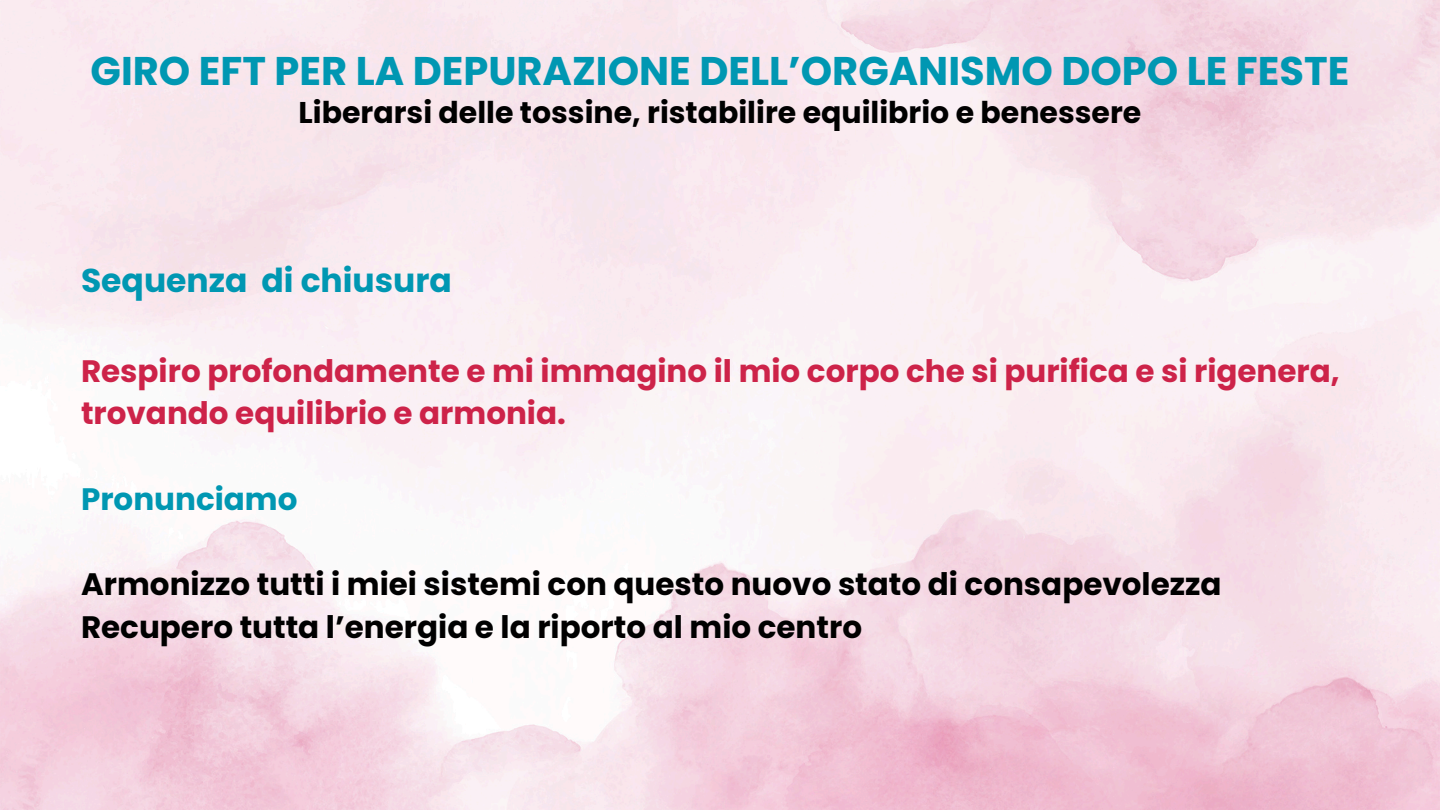
<style>
.page{position:relative;width:1440px;height:810px;background:#fff}
.page>*{position:absolute;margin:0;border:0;box-sizing:border-box;transform-origin:0 0}
.t1{font:700 40px "Poppins";color:#0097b2}
.t2{font:700 33px "Poppins";color:#0097b2}
.t3{font:700 31px "Poppins";color:#000}
.t4{font:700 31px/42.8px "Poppins";color:#cd2349}
.t5{font:700 31px "Poppins";color:#0097b2}
.t6{font:700 30px "Poppins";color:#000}
</style>
<div class="page">
<p class="t1" style="left:91px;top:43px;width:1260px">GIRO EFT PER LA DEPURAZIONE DELL’ORGANISMO DOPO LE FESTE</p>
<h1 class="t6" style="left:299px;top:91px;width:844px">Liberarsi delle tossine, ristabilire equilibrio e benessere</h1>
<p class="t2" style="left:81px;top:258px;width:372px">Sequenza di chiusura</p>
<p class="t4" style="left:81px;top:349px;width:1260px">Respiro profondamente e mi immagino il mio corpo che si purifica e si rigenera, trovando equilibrio e armonia.</p>
<p class="t5" style="left:81px;top:477px;width:218px">Pronunciamo</p>
<p class="t3" style="left:81px;top:563px;width:1142px">Armonizzo tutti i miei sistemi con questo nuovo stato di consapevolezza</p>
<p class="t3" style="left:81px;top:606px;width:783px">Recupero tutta l’energia e la riporto al mio centro</p>
</div>
